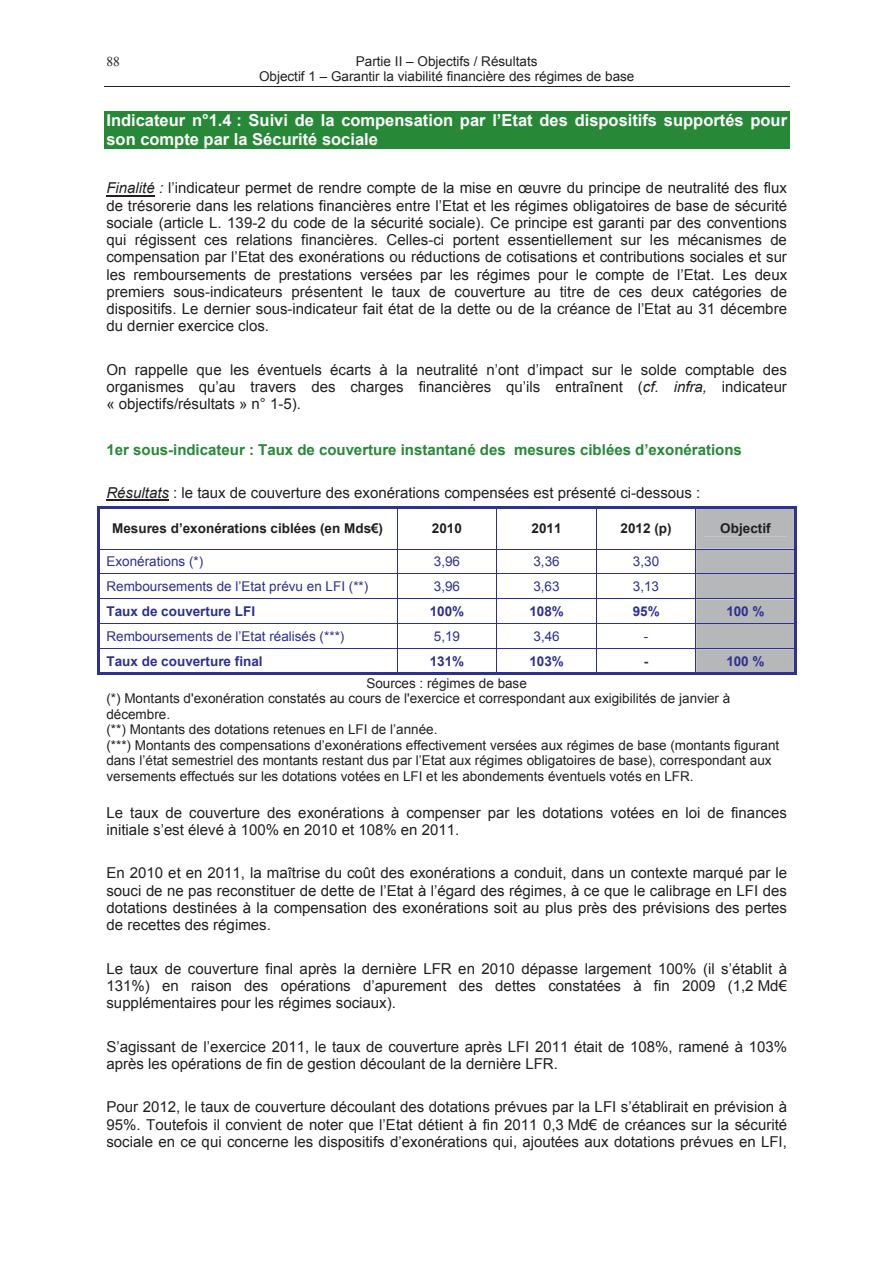
<style>
.page{position:relative;width:893px;height:1263px;background:#fff}
.page>*{position:absolute;margin:0;border:0;box-sizing:border-box;transform-origin:0 0}
.t1{font:700 16.5px/18.9px "Arial";color:#fff}
.t2{font:15px/17.2px "Arial";color:#231f20;text-align:justify}
.t3{font:700 15px "Arial";color:#278938}
.t4{font:13.5px/15.6px "Arial";color:#231f20;text-align:center}
.t5{font:13.5px "Arial";color:#2e3092}
.t6{font:700 13.5px "Arial";color:#2e3092}
.t7{font:700 13.5px "Arial";color:#231f20}
.t8{font:13.5px "Times New Roman";color:#231f20}
.s1{font-style:italic}
</style>
<div class="page">
<hr style="left:104px;top:86px;width:685px;height:1px;background:#231f20">
<div style="left:104px;top:111px;width:685px;height:19px;background:#278938"></div>
<div style="left:104px;top:130px;width:685px;height:19px;background:#278938"></div>
<hr style="left:106px;top:195px;width:49px;height:1px;background:#231f20">
<hr style="left:106px;top:500px;width:63px;height:1px;background:#231f20">
<hr style="left:97px;top:506px;width:699px;height:2px;background:#2e3092">
<hr style="left:97px;top:508px;width:2px;height:41px;background:#2e3092">
<hr style="left:397px;top:508px;width:1px;height:41px;background:#2e3092">
<hr style="left:496px;top:508px;width:1px;height:41px;background:#2e3092">
<hr style="left:596px;top:508px;width:1px;height:41px;background:#2e3092">
<hr style="left:97px;top:549px;width:699px;height:1px;background:#2e3092">
<hr style="left:97px;top:549px;width:2px;height:24px;background:#2e3092">
<hr style="left:97px;top:573px;width:699px;height:1px;background:#2e3092">
<hr style="left:97px;top:574px;width:2px;height:25px;background:#2e3092">
<hr style="left:97px;top:599px;width:699px;height:1px;background:#2e3092">
<hr style="left:97px;top:599px;width:2px;height:24px;background:#2e3092">
<hr style="left:97px;top:623px;width:699px;height:1px;background:#2e3092">
<hr style="left:97px;top:624px;width:2px;height:24px;background:#2e3092">
<hr style="left:97px;top:648px;width:699px;height:1px;background:#2e3092">
<hr style="left:97px;top:649px;width:2px;height:26px;background:#2e3092">
<hr style="left:97px;top:673px;width:300px;height:2px;background:#2e3092">
<svg style="left:397px;top:550px;width:1px;height:123px"></svg>
<hr style="left:397px;top:673px;width:99px;height:2px;background:#2e3092">
<svg style="left:496px;top:550px;width:1px;height:123px"></svg>
<hr style="left:496px;top:673px;width:100px;height:2px;background:#2e3092">
<svg style="left:596px;top:550px;width:1px;height:123px"></svg>
<hr style="left:596px;top:673px;width:99px;height:2px;background:#2e3092">
<svg style="left:695px;top:508px;width:101px;height:167px"></svg>
<p class="t8" style="left:106px;top:53px;width:15px">88</p>
<p class="t4" style="left:259px;top:53px;width:377px">Partie II – Objectifs / Résultats<br>Objectif 1 – Garantir la viabilité financière des régimes de base</p>
<p class="t1" style="left:106px;top:111px;width:682px">Indicateur n°1.4 : Suivi de la compensation par l’Etat des dispositifs supportés pour son compte par la Sécurité sociale</p>
<p class="t2" style="left:106px;top:180px;width:682px"><span class="s1">Finalité :</span> l’indicateur permet de rendre compte de la mise en œuvre du principe de neutralité des flux de trésorerie dans les relations financières entre l’Etat et les régimes obligatoires de base de sécurité sociale (article L. 139-2 du code de la sécurité sociale). Ce principe est garanti par des conventions qui régissent ces relations financières. Celles-ci portent essentiellement sur les mécanismes de compensation par l’Etat des exonérations ou réductions de cotisations et contributions sociales et sur les remboursements de prestations versées par les régimes pour le compte de l’Etat. Les deux premiers sous-indicateurs présentent le taux de couverture au titre de ces deux catégories de dispositifs. Le dernier sous-indicateur fait état de la dette ou de la créance de l’Etat au 31 décembre du dernier exercice clos.</p>
<p class="t2" style="left:106px;top:361px;width:682px">On rappelle que les éventuels écarts à la neutralité n’ont d’impact sur le solde comptable des organismes qu’au travers des charges financières qu’ils entraînent (<span class="s1">cf. infra,</span> indicateur « objectifs/résultats » n° 1-5).</p>
<p class="t3" style="left:106px;top:441px;width:637px">1er sous-indicateur : Taux de couverture instantané des mesures ciblées d’exonérations</p>
<p class="t2" style="left:106px;top:484px;width:595px"><span class="s1">Résultats</span> : le taux de couverture des exonérations compensées est présenté ci-dessous :</p>
<p class="t7" style="left:112px;top:521px;width:272px">Mesures d’exonérations ciblées (en Mds€)</p>
<p class="t7" style="left:432px;top:521px;width:32px">2010</p>
<p class="t7" style="left:531px;top:521px;width:32px">2011</p>
<p class="t7" style="left:620px;top:521px;width:53px">2012 (p)</p>
<p class="t7" style="left:720px;top:521px;width:52px">Objectif</p>
<p class="t5" style="left:106px;top:554px;width:98px">Exonérations (*)</p>
<p class="t5" style="left:434px;top:554px;width:28px">3,96</p>
<p class="t5" style="left:533px;top:554px;width:28px">3,36</p>
<p class="t5" style="left:633px;top:554px;width:28px">3,30</p>
<p class="t5" style="left:106px;top:579px;width:263px">Remboursements de l’Etat prévu en LFI (**)</p>
<p class="t5" style="left:434px;top:579px;width:28px">3,96</p>
<p class="t5" style="left:533px;top:579px;width:28px">3,63</p>
<p class="t5" style="left:633px;top:579px;width:28px">3,13</p>
<p class="t6" style="left:106px;top:604px;width:150px">Taux de couverture LFI</p>
<p class="t6" style="left:430px;top:604px;width:36px">100%</p>
<p class="t6" style="left:529px;top:604px;width:36px">108%</p>
<p class="t6" style="left:632px;top:604px;width:29px">95%</p>
<p class="t6" style="left:726px;top:604px;width:40px">100 %</p>
<p class="t5" style="left:106px;top:629px;width:239px">Remboursements de l’Etat réalisés (***)</p>
<p class="t5" style="left:434px;top:629px;width:28px">5,19</p>
<p class="t5" style="left:533px;top:629px;width:28px">3,46</p>
<p class="t5" style="left:644px;top:629px;width:6px">-</p>
<p class="t6" style="left:106px;top:653px;width:158px">Taux de couverture final</p>
<p class="t6" style="left:429px;top:653px;width:36px">131%</p>
<p class="t6" style="left:529px;top:653px;width:36px">103%</p>
<p class="t6" style="left:644px;top:653px;width:6px">-</p>
<p class="t6" style="left:726px;top:653px;width:40px">100 %</p>
<p class="t4" style="left:106px;top:675px;width:674px;text-align:left;text-indent:260px">Sources : régimes de base<br>(*) Montants d'exonération constatés au cours de l'exercice et correspondant aux exigibilités de janvier à décembre.<br>(**) Montants des dotations retenues en LFI de l’année.<br>(***) Montants des compensations d’exonérations effectivement versées aux régimes de base (montants figurant dans l’état semestriel des montants restant dus par l’Etat aux régimes obligatoires de base), correspondant aux versements effectués sur les dotations votées en LFI et les abondements éventuels votés en LFR.</p>
<p class="t2" style="left:106px;top:804px;width:682px">Le taux de couverture des exonérations à compenser par les dotations votées en loi de finances initiale s’est élevé à 100% en 2010 et 108% en 2011.</p>
<p class="t2" style="left:106px;top:865px;width:682px">En 2010 et en 2011, la maîtrise du coût des exonérations a conduit, dans un contexte marqué par le souci de ne pas reconstituer de dette de l’Etat à l’égard des régimes, à ce que le calibrage en LFI des dotations destinées à la compensation des exonérations soit au plus près des prévisions des pertes de recettes des régimes.</p>
<p class="t2" style="left:106px;top:960px;width:682px">Le taux de couverture final après la dernière LFR en 2010 dépasse largement 100% (il s’établit à 131%) en raison des opérations d’apurement des dettes constatées à fin 2009 (1,2 Md€ supplémentaires pour les régimes sociaux).</p>
<p class="t2" style="left:106px;top:1038px;width:682px">S’agissant de l’exercice 2011, le taux de couverture après LFI 2011 était de 108%, ramené à 103% après les opérations de fin de gestion découlant de la dernière LFR.</p>
<p class="t2" style="left:106px;top:1099px;width:682px">Pour 2012, le taux de couverture découlant des dotations prévues par la LFI s’établirait en prévision à 95%. Toutefois il convient de noter que l’Etat détient à fin 2011 0,3 Md€ de créances sur la sécurité sociale en ce qui concerne les dispositifs d’exonérations qui, ajoutées aux dotations prévues en LFI,</p>
</div>
